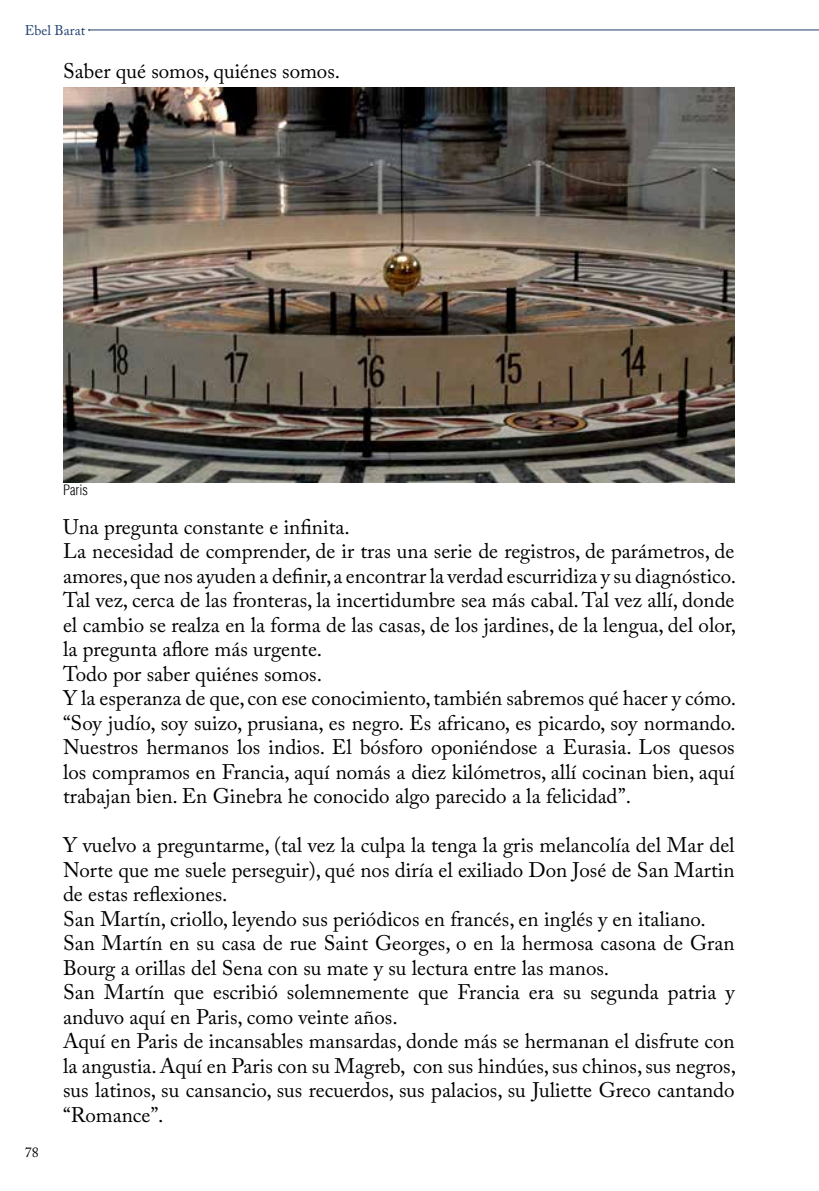
<style>
.page{position:relative;width:819px;height:1191px;background:#fff}
.page>*{position:absolute;margin:0;border:0;box-sizing:border-box;transform-origin:0 0}
.t1{font:21px/24.5px "Adobe Caslon Pro";color:#000}
.t2{font:14px "Adobe Caslon Pro";color:#21406e}
.t3{font:300 condensed 14px "Helvetica";color:#000}
.t4{font:14px "Adobe Caslon Pro";color:#000}
</style>
<div class="page">
<hr style="left:89px;top:30px;width:730px;height:1px;background:#21406e">
<img style="left:63px;top:88px;width:671px;height:394px">
<p class="t2" style="left:25px;top:22px;width:62px">Ebel Barat</p>
<p class="t1" style="left:63px;top:59px;width:279px">Saber qué somos, quiénes somos.</p>
<p class="t3" style="left:63px;top:482px;width:26px">Paris</p>
<p class="t4" style="left:25px;top:1144px;width:15px">78</p>
<p class="t1" style="left:63px;top:514px;width:674px">Una pregunta constante e infinita.<br>La necesidad de comprender, de ir tras una serie de registros, de parámetros, de amores, que nos ayuden a definir, a encontrar la verdad escurridiza y su diagnóstico.<br>Tal vez, cerca de las fronteras, la incertidumbre sea más cabal. Tal vez allí, donde el cambio se realza en la forma de las casas, de los jardines, de la lengua, del olor, la pregunta aflore más urgente.<br>Todo por saber quiénes somos.<br>Y la esperanza de que, con ese conocimiento, también sabremos qué hacer y cómo. “Soy judío, soy suizo, prusiana, es negro. Es africano, es picardo, soy normando.<br>Nuestros hermanos los indios. El bósforo oponiéndose a Eurasia. Los quesos los compramos en Francia, aquí nomás a diez kilómetros, allí cocinan bien, aquí trabajan bien. En Ginebra he conocido algo parecido a la felicidad”.</p>
<p class="t1" style="left:63px;top:832px;width:674px">Y vuelvo a preguntarme, (tal vez la culpa la tenga la gris melancolía del Mar del Norte que me suele perseguir), qué nos diría el exiliado Don José de San Martin de estas reflexiones.<br>San Martín, criollo, leyendo sus periódicos en francés, en inglés y en italiano.<br>San Martín en su casa de rue Saint Georges, o en la hermosa casona de Gran Bourg a orillas del Sena con su mate y su lectura entre las manos.<br>San Martín que escribió solemnemente que Francia era su segunda patria y anduvo aquí en Paris, como veinte años.<br>Aquí en Paris de incansables mansardas, donde más se hermanan el disfrute con la angustia. Aquí en Paris con su Magreb, con sus hindúes, sus chinos, sus negros, sus latinos, su cansancio, sus recuerdos, sus palacios, su Juliette Greco cantando “Romance”.</p>
</div>
